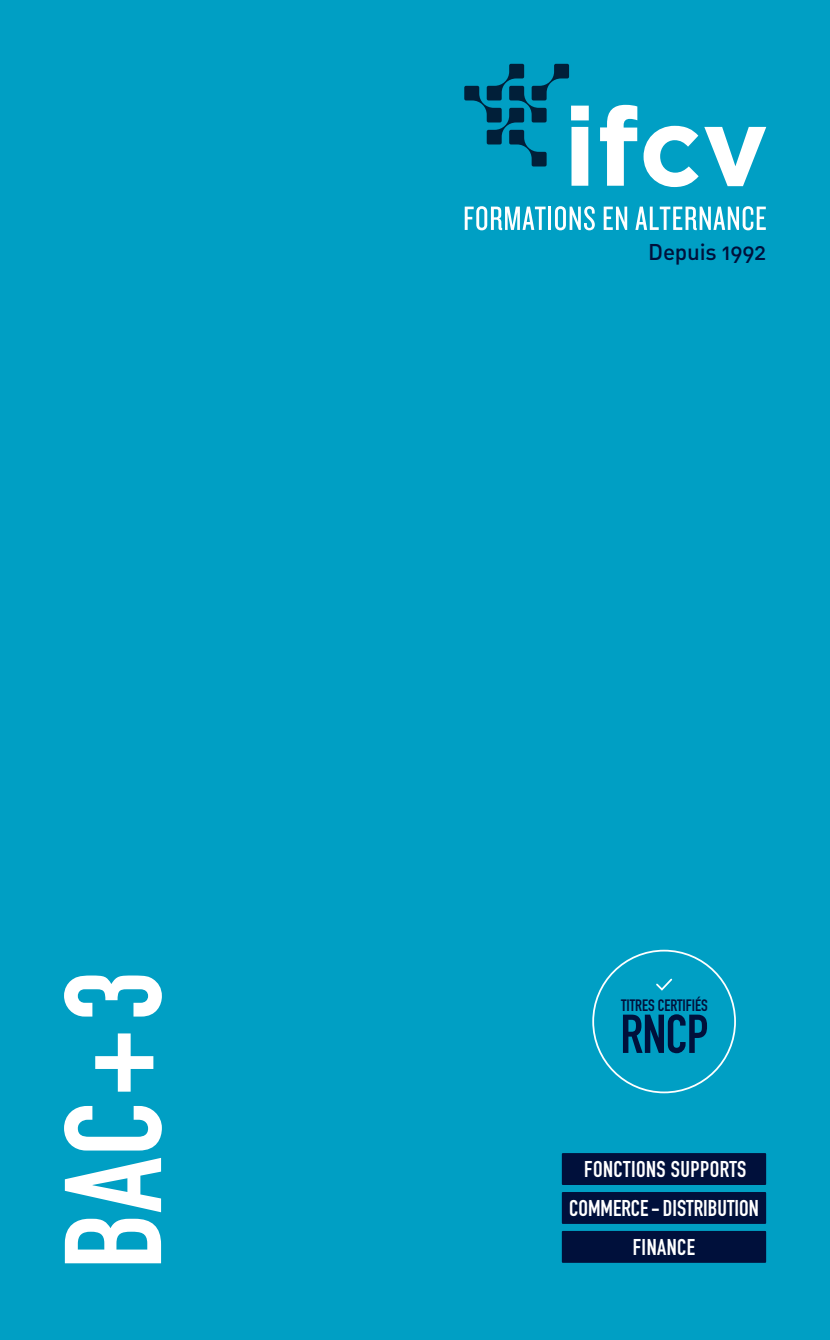
<style>
.page{position:relative;width:830px;height:1340px;background:#fff}
.page>*{position:absolute;margin:0;border:0;box-sizing:border-box;transform-origin:0 0}
.Citations{font:135px "DIN Engschrift Std";color:#fff}
.Petits_titres{font:53.77px "DIN Engschrift Std";color:#00103b}
.CARTOUCHES_FINANCE{font:22.5px "DIN Engschrift Std";letter-spacing:.02em;color:#fff}
.CARTOUCHES_FINANCE-2{font:22.5px "DIN Engschrift Std";color:#fff}
.SOULIGNÉ{font:22.5px "DIN Medium Alternate";letter-spacing:-.01em;color:#00103b}
.Petits_titres-2{font:16.2px "DIN Engschrift Std";color:#00103b}
.s1{font-family:"DIN Medium Alternate"}
</style>
<div class="page">
<div style="left:0;top:0;width:829px;height:1339px;background:#009fc4"></div>
<div style="left:561px;top:1153px;width:204px;height:31px;background:#00103b"></div>
<div style="left:561px;top:1191px;width:204px;height:32px;background:#00103b"></div>
<div style="left:561px;top:1230px;width:204px;height:32px;background:#00103b"></div>
<svg style="left:464px;top:206px;width:81px;height:24px"></svg>
<hr style="left:548px;top:207px;width:3px;height:23px;background:#fff">
<svg style="left:555px;top:206px;width:39px;height:24px"></svg>
<svg style="left:603px;top:207px;width:24px;height:23px"></svg>
<svg style="left:635px;top:206px;width:130px;height:24px"></svg>
<svg style="left:600px;top:105px;width:37px;height:81px"></svg>
<svg style="left:643px;top:126px;width:55px;height:61px"></svg>
<svg style="left:704px;top:127px;width:61px;height:59px"></svg>
<svg style="left:464px;top:64px;width:124px;height:122px"></svg>
<svg style="left:656px;top:978px;width:17px;height:13px"></svg>
<p class="Citations" style="left:34px;top:1269px;width:300px;rotate:-90deg">BAC<span class="s1">+</span>3</p>
<p class="SOULIGNÉ" style="left:648px;top:237px;width:119px">Depuis 1992</p>
<p class="Petits_titres-2" style="left:620px;top:995px;width:88px">TITRES CERTIFIÉS</p>
<p class="Petits_titres" style="left:620px;top:1002px;width:90px">RNCP</p>
<p class="CARTOUCHES_FINANCE" style="left:584px;top:1155px;width:164px">FONCTIONS SUPPORTS</p>
<p class="CARTOUCHES_FINANCE-2" style="left:569px;top:1194px;width:191px">COMMERCE- DISTRIBUTION</p>
<p class="CARTOUCHES_FINANCE" style="left:632px;top:1233px;width:64px">FINANCE</p>
</div>
